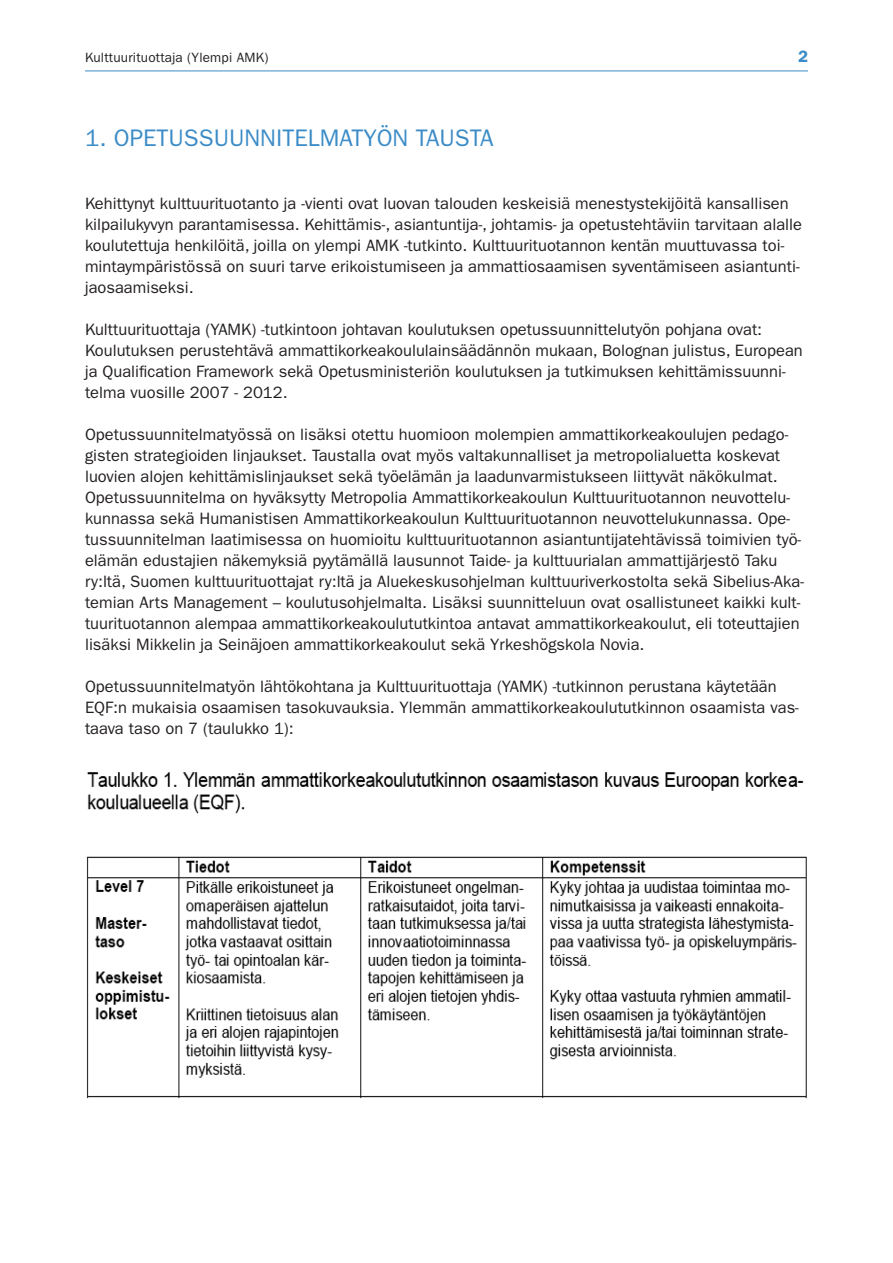
<style>
.page{position:relative;width:893px;height:1263px;background:#fff}
.page>*{position:absolute;margin:0;border:0;box-sizing:border-box;transform-origin:0 0}
.t1{font:24px "Franklin Gothic";color:#3c8cc7}
.t2{font:16.5px/21px "Franklin Gothic";color:#231f20}
.t3{font:600 16.5px "Franklin Gothic";color:#3c8cc7}
.t4{font:13.5px "Franklin Gothic";letter-spacing:.015em;color:#231f20}
</style>
<div class="page">
<hr style="left:85px;top:71px;width:723px;height:1px;background:#3c8cc7">
<img style="left:86px;top:772px;width:721px;height:326px">
<p class="t4" style="left:85px;top:50px;width:185px">Kulttuurituottaja (Ylempi AMK)</p>
<p class="t3" style="left:798px;top:47px;width:11px">2</p>
<h1 class="t1" style="left:85px;top:124px;width:410px">1. OPETUSSUUNNITELMATYÖN TAUSTA</h1>
<p class="t2" style="left:85px;top:193px;width:719px">Kehittynyt kulttuurituotanto ja -vienti ovat luovan talouden keskeisiä menestystekijöitä kansallisen kilpailukyvyn parantamisessa. Kehittämis-, asiantuntija-, johtamis- ja opetustehtäviin tarvitaan alalle koulutettuja henkilöitä, joilla on ylempi AMK -tutkinto. Kulttuurituotannon kentän muuttuvassa toi&shy;mintaympäristössä on suuri tarve erikoistumiseen ja ammattiosaamisen syventämiseen asiantunti&shy;jaosaamiseksi.</p>
<p class="t2" style="left:85px;top:319px;width:719px">Kulttuurituottaja (YAMK) -tutkintoon johtavan koulutuksen opetussuunnittelutyön pohjana ovat:<br>Koulutuksen perustehtävä ammattikorkeakoululainsäädännön mukaan, Bolognan julistus, European ja Qualification Framework sekä Opetusministeriön koulutuksen ja tutkimuksen kehittämissuunni&shy;telma vuosille 2007 - 2012.</p>
<p class="t2" style="left:85px;top:424px;width:720px">Opetussuunnitelmatyössä on lisäksi otettu huomioon molempien ammattikorkeakoulujen pedago&shy;gisten strategioiden linjaukset. Taustalla ovat myös valtakunnalliset ja metropolialuetta koskevat luovien alojen kehittämislinjaukset sekä työelämän ja laadunvarmistukseen liittyvät näkökulmat.<br>Opetussuunnitelma on hyväksytty Metropolia Ammattikorkeakoulun Kulttuurituotannon neuvottelu&shy;kunnassa sekä Humanistisen Ammattikorkeakoulun Kulttuurituotannon neuvottelukunnassa. Ope&shy;tussuunnitelman laatimisessa on huomioitu kulttuurituotannon asiantuntijatehtävissä toimivien työ&shy;elämän edustajien näkemyksiä pyytämällä lausunnot Taide- ja kulttuurialan ammattijärjestö Taku ry:ltä, Suomen kulttuurituottajat ry:ltä ja Aluekeskusohjelman kulttuuriverkostolta sekä Sibelius-Aka&shy;temian Arts Management – koulutusohjelmalta. Lisäksi suunnitteluun ovat osallistuneet kaikki kult&shy;tuurituotannon alempaa ammattikorkeakoulututkintoa antavat ammattikorkeakoulut, eli toteuttajien lisäksi Mikkelin ja Seinäjoen ammattikorkeakoulut sekä Yrkeshögskola Novia.</p>
<p class="t2" style="left:85px;top:676px;width:715px">Opetussuunnitelmatyön lähtökohtana ja Kulttuurituottaja (YAMK) -tutkinnon perustana käytetään<br>EQF:n mukaisia osaamisen tasokuvauksia. Ylemmän ammattikorkeakoulututkinnon osaamista vas&shy;taava taso on 7 (taulukko 1):</p>
</div>
